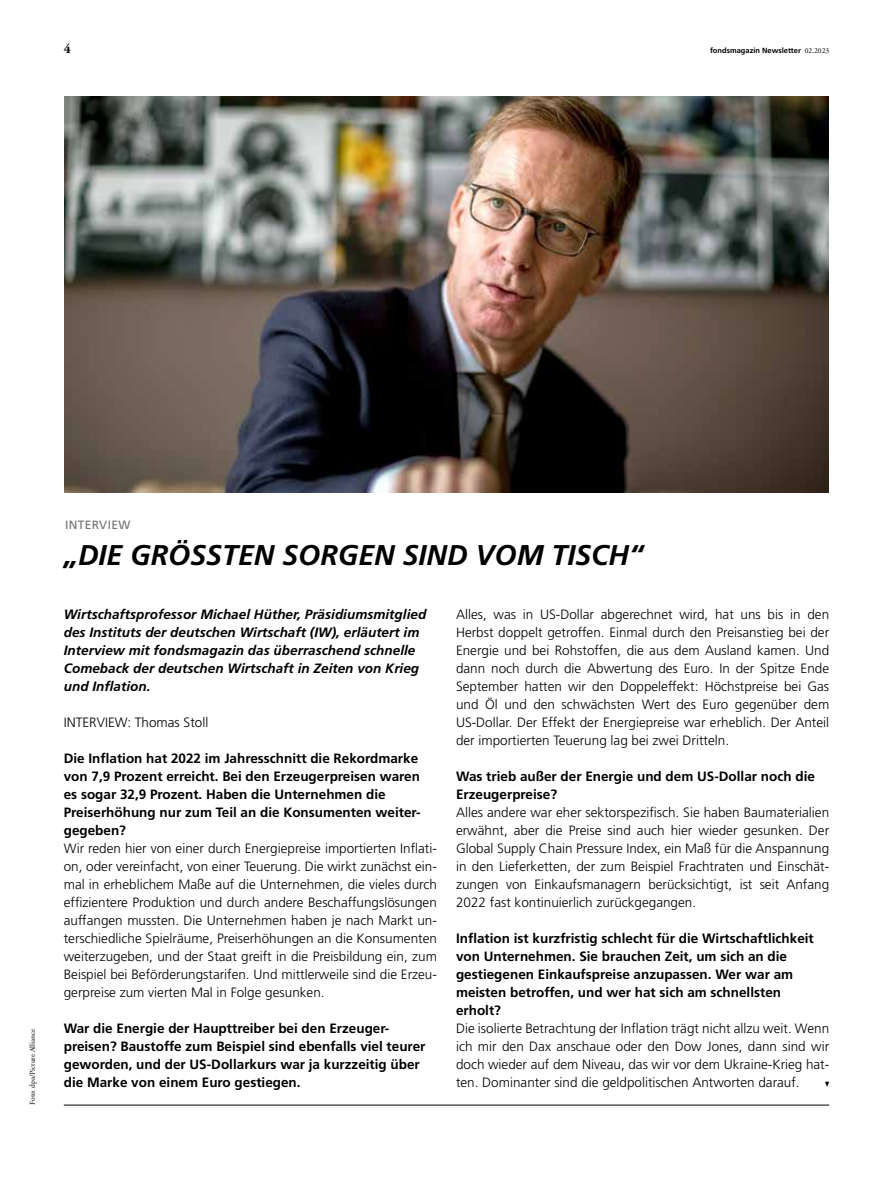
<style>
.page{position:relative;width:893px;height:1191px;background:#fff}
.page>*{position:absolute;margin:0;border:0;box-sizing:border-box;transform-origin:0 0}
.t1{font:italic 700 28.5px "Deka Frutiger Mac";color:#000}
.t2{font:300 13.5px/18px "Deka Frutiger Mac";color:#000;text-align:justify}
.t3{font:700 13.5px/18px "Deka Frutiger Mac";color:#000}
.t4{font:italic 700 13.5px/18px "Deka Frutiger Mac";letter-spacing:.005em;color:#000}
.t5{font:700 13.5px "Deka A Garamond Mac";color:#000}
.t6{font:12px "Deka Frutiger Mac";letter-spacing:.03em;color:#6f7070}
.t7{font:700 7.5px "Deka Frutiger Mac";color:#000}
.t8{font:7.5px "Deka A Garamond Mac";color:#000}
.s1{font-family:"Deka A Garamond Mac";font-weight:400}
</style>
<div class="page">
<svg style="left:825px;top:1081px;width:4px;height:6px"></svg>
<img style="left:65px;top:97px;width:763px;height:396px">
<hr style="left:64px;top:1104px;width:765px;height:1px;background:#000">
<p class="t5" style="left:64px;top:41px;width:9px">4</p>
<p class="t7" style="left:710px;top:46px;width:121px">fondsmagazin Newsletter <span class="s1">02.2023</span></p>
<p class="t8" style="left:28px;top:1104px;width:77px;rotate:-90deg">Foto: dpa/Picture Alliance</p>
<p class="t6" style="left:65px;top:518px;width:67px">INTERVIEW</p>
<h1 class="t1" style="left:64px;top:539px;width:581px">„DIE GRÖSSTEN SORGEN SIND VOM TISCH“</h1>
<p class="t4" style="left:64px;top:605px;width:364px">Wirtschaftsprofessor Michael Hüther, Präsidiumsmitglied des Instituts der deutschen Wirtschaft (IW), erläutert im Interview mit fondsmagazin das überraschend schnelle Comeback der deutschen Wirtschaft in Zeiten von Krieg und Inflation.</p>
<p class="t2" style="left:64px;top:713px;width:146px">INTERVIEW: Thomas Stoll</p>
<p class="t3" style="left:64px;top:749px;width:358px">Die Inflation hat 2022 im Jahresschnitt die Rekordmarke von 7,9 Prozent erreicht. Bei den Erzeugerpreisen waren es sogar 32,9 Prozent. Haben die Unternehmen die Preiserhöhung nur zum Teil an die Konsumenten weiter&shy;gegeben?</p>
<p class="t2" style="left:64px;top:839px;width:375px">Wir reden hier von einer durch Energiepreise importierten Inflati&shy;on, oder vereinfacht, von einer Teuerung. Die wirkt zunächst ein&shy;mal in erheblichem Maße auf die Unternehmen, die vieles durch effizientere Produktion und durch andere Beschaffungslösungen auffangen mussten. Die Unternehmen haben je nach Markt un&shy;terschiedliche Spielräume, Preiserhöhungen an die Konsumenten weiterzugeben, und der Staat greift in die Preisbildung ein, zum Beispiel bei Beförderungstarifen. Und mittlerweile sind die Erzeu&shy;gerpreise zum vierten Mal in Folge gesunken.</p>
<p class="t3" style="left:64px;top:1019px;width:363px">War die Energie der Haupttreiber bei den Erzeuger&shy;preisen? Baustoffe zum Beispiel sind ebenfalls viel teurer geworden, und der US-Dollarkurs war ja kurzzeitig über die Marke von einem Euro gestiegen.</p>
<p class="t2" style="left:456px;top:605px;width:375px">Alles, was in US-Dollar abgerechnet wird, hat uns bis in den Herbst doppelt getroffen. Einmal durch den Preisanstieg bei der Energie und bei Rohstoffen, die aus dem Ausland kamen. Und dann noch durch die Abwertung des Euro. In der Spitze Ende September hatten wir den Doppeleffekt: Höchstpreise bei Gas und Öl und den schwächsten Wert des Euro gegenüber dem US-Dollar. Der Effekt der Energiepreise war erheblich. Der Anteil der importierten Teuerung lag bei zwei Dritteln.</p>
<p class="t3" style="left:456px;top:767px;width:360px">Was trieb außer der Energie und dem US-Dollar noch die<br>Erzeugerpreise?</p>
<p class="t2" style="left:456px;top:803px;width:375px">Alles andere war eher sektorspezifisch. Sie haben Baumaterialien erwähnt, aber die Preise sind auch hier wieder gesunken. Der Global Supply Chain Pressure Index, ein Maß für die Anspannung in den Lieferketten, der zum Beispiel Frachtraten und Einschät&shy;zungen von Einkaufsmanagern berücksichtigt, ist seit Anfang 2022 fast kontinuierlich zurückgegangen.</p>
<p class="t3" style="left:456px;top:929px;width:359px">Inflation ist kurzfristig schlecht für die Wirtschaftlichkeit von Unternehmen. Sie brauchen Zeit, um sich an die gestiegenen Einkaufspreise anzupassen. Wer war am meisten betroffen, und wer hat sich am schnellsten erholt?</p>
<p class="t2" style="left:456px;top:1019px;width:375px">Die isolierte Betrachtung der Inflation trägt nicht allzu weit. Wenn ich mir den Dax anschaue oder den Dow Jones, dann sind wir doch wieder auf dem Niveau, das wir vor dem Ukraine-Krieg hat&shy;ten. Dominanter sind die geldpolitischen Antworten darauf.</p>
</div>
